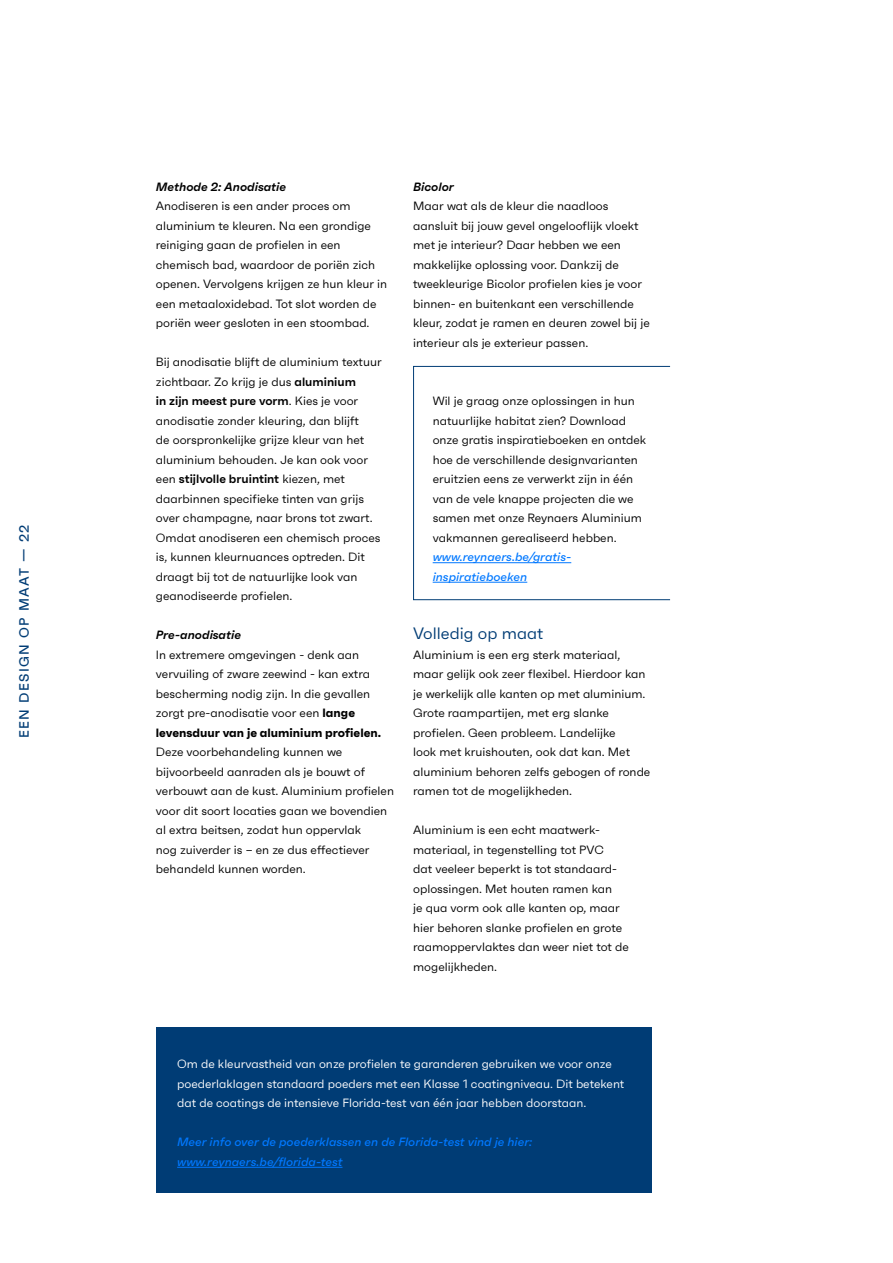
<style>
.page{position:relative;width:893px;height:1263px;background:#fff}
.page>*{position:absolute;margin:0;border:0;box-sizing:border-box;transform-origin:0 0}
.t1{font:16.5px "Faktum";color:#003c75}
.t2{font:500 13.5px "Faktum";letter-spacing:.1em;color:#003c75}
.t3{font:12px/19.5px "Faktum";color:#000}
.t4{font:12px/19.5px "Faktum";color:#fff}
.t5{font:italic 500 12px/19.5px "Faktum";color:#0078ff}
.t6{font:italic 600 12px "Faktum";color:#000}
.s1{font-weight:600}
.s2{font-weight:700}
</style>
<div class="page">
<hr style="left:433px;top:562px;width:138px;height:1px;background:#0078ff">
<hr style="left:433px;top:582px;width:94px;height:1px;background:#0078ff">
<div style="left:156px;top:1027px;width:495px;height:166px;background:#003c75"></div>
<hr style="left:177px;top:1167px;width:165px;height:1px;background:#0078ff">
<div style="left:413px;top:366px;width:257px;height:234px;border:1px solid #003c75"></div>
<p class="t2" style="left:16px;top:738px;width:215px;rotate:-90deg">EEN DESIGN OP MAAT — 22</p>
<p class="t6" style="left:156px;top:179px;width:132px">Methode 2: Anodisatie</p>
<p class="t3" style="left:156px;top:196px;width:233px">Anodiseren is een ander proces om aluminium te kleuren. Na een grondige reiniging gaan de profielen in een chemisch bad, waardoor de poriën zich openen. Vervolgens krijgen ze hun kleur in een metaaloxidebad. Tot slot worden de poriën weer gesloten in een stoombad.</p>
<p class="t3" style="left:156px;top:352px;width:227px">Bij anodisatie blijft de aluminium textuur zichtbaar. Zo krijg je dus <span class="s1">aluminium<br>in zijn meest pure vorm</span>. Kies je voor anodisatie zonder kleuring, dan blijft<br>de oorspronkelijke grijze kleur van het aluminium behouden. Je kan ook voor een <span class="s1">stijlvolle bruintint</span> kiezen, met daarbinnen specifieke tinten van grijs over champagne, naar brons tot zwart.<br>Omdat anodiseren een chemisch proces is, kunnen kleurnuances optreden. Dit draagt bij tot de natuurlijke look van geanodiseerde profielen.</p>
<p class="t6" style="left:156px;top:627px;width:87px">Pre-anodisatie</p>
<p class="t3" style="left:156px;top:644px;width:227px">In extremere omgevingen - denk aan vervuiling of zware zeewind - kan extra bescherming nodig zijn. In die gevallen zorgt pre-anodisatie voor een <span class="s2">lange levensduur van je aluminium profielen.</span></p>
<p class="t3" style="left:156px;top:742px;width:240px">Deze voorbehandeling kunnen we bijvoorbeeld aanraden als je bouwt of verbouwt aan de kust. Aluminium profielen voor dit soort locaties gaan we bovendien al extra beitsen, zodat hun oppervlak<br>nog zuiverder is – en ze dus effectiever behandeld kunnen worden.</p>
<p class="t6" style="left:413px;top:179px;width:42px">Bicolor</p>
<p class="t3" style="left:413px;top:196px;width:238px">Maar wat als de kleur die naadloos aansluit bij jouw gevel ongelooflijk vloekt met je interieur? Daar hebben we een makkelijke oplossing voor. Dankzij de tweekleurige Bicolor profielen kies je voor binnen- en buitenkant een verschillende kleur, zodat je ramen en deuren zowel bij je interieur als je exterieur passen.</p>
<p class="t3" style="left:433px;top:391px;width:215px">Wil je graag onze oplossingen in hun natuurlijke habitat zien? Download onze gratis inspiratieboeken en ontdek hoe de verschillende designvarianten eruitzien eens ze verwerkt zijn in één van de vele knappe projecten die we samen met onze Reynaers Aluminium vakmannen gerealiseerd hebben.</p>
<p class="t5" style="left:433px;top:547px;width:140px">www.reynaers.be/gratis&shy;inspiratieboeken</p>
<h1 class="t1" style="left:413px;top:623px;width:132px">Volledig op maat</h1>
<p class="t3" style="left:413px;top:644px;width:239px">Aluminium is een erg sterk materiaal, maar gelijk ook zeer flexibel. Hierdoor kan je werkelijk alle kanten op met aluminium.<br>Grote raampartijen, met erg slanke profielen. Geen probleem. Landelijke<br>look met kruishouten, ook dat kan. Met aluminium behoren zelfs gebogen of ronde ramen tot de mogelijkheden.</p>
<p class="t3" style="left:413px;top:820px;width:217px">Aluminium is een echt maatwerk&shy;materiaal, in tegenstelling tot PVC<br>dat veeleer beperkt is tot standaard&shy;oplossingen. Met houten ramen kan<br>je qua vorm ook alle kanten op, maar hier behoren slanke profielen en grote raamoppervlaktes dan weer niet tot de mogelijkheden.</p>
<p class="t4" style="left:177px;top:1054px;width:449px">Om de kleurvastheid van onze profielen te garanderen gebruiken we voor onze poederlaklagen standaard poeders met een Klasse 1 coatingniveau. Dit betekent dat de coatings de intensieve Florida-test van één jaar hebben doorstaan.</p>
<p class="t5" style="left:177px;top:1132px;width:357px">Meer info over de poederklassen en de Florida-test vind je hier: www.reynaers.be/florida-test</p>
</div>
